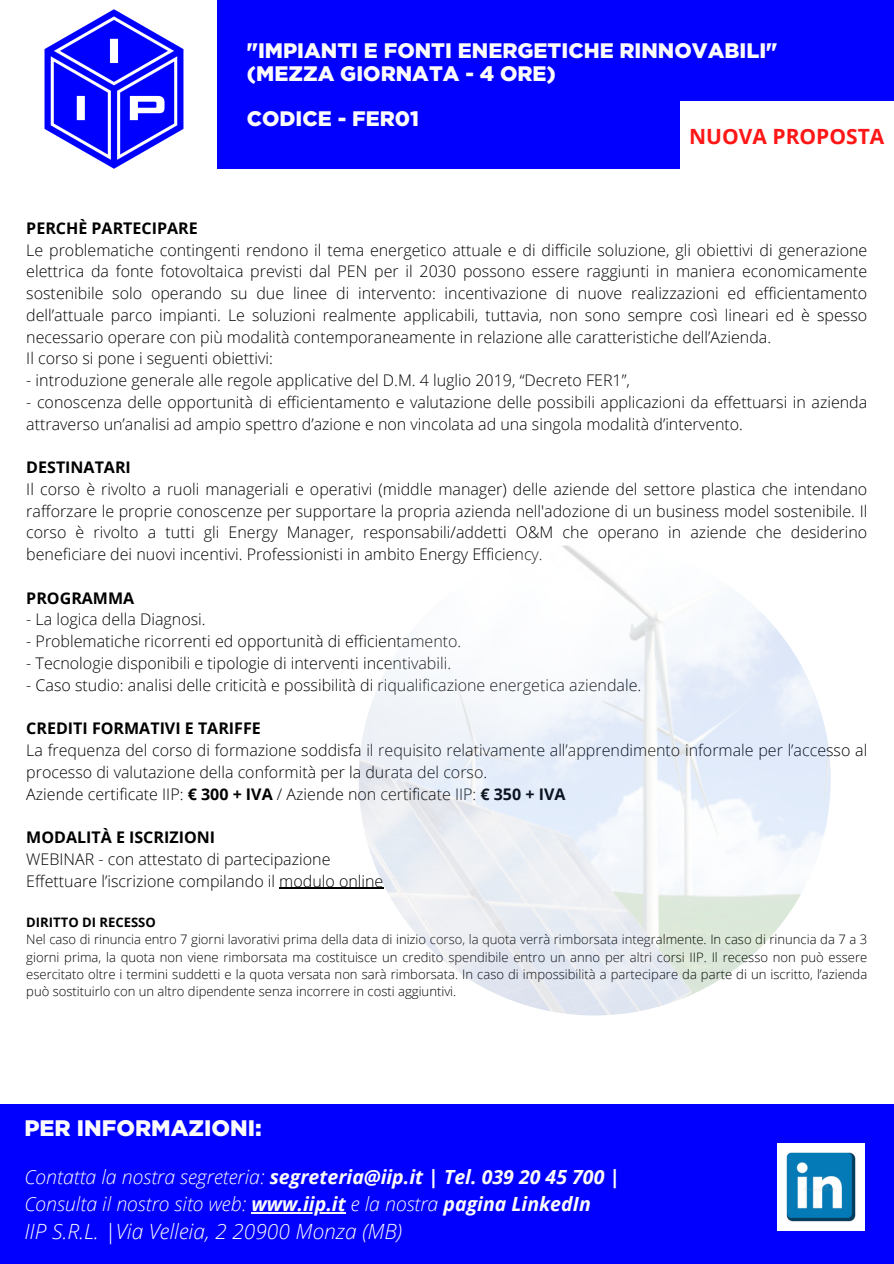
<style>
.page{position:relative;width:894px;height:1264px;background:#fff}
.page>*{position:absolute;margin:0;border:0;box-sizing:border-box;transform-origin:0 0}
.t1{font:900 22.5px "Gotham";color:#fcfbfb}
.t2{font:900 21px/22.5px "Gotham";color:#fcfbfb}
.t3{font:italic 300 21px "Open Sans";color:#fcfbfb}
.t4{font:700 21px "Open Sans";color:#ff1616}
.t5{font:italic 300 19.5px/27px "Open Sans";color:#fcfbfb}
.t6{font:300 16.05px/21.8px "Open Sans";color:#000}
.t7{font:700 16.05px "Open Sans";color:#000}
.t8{font:300 13.05px/17.4px "Open Sans";color:#000;text-align:justify}
.t9{font:700 13.05px "Open Sans";color:#000}
.s1{font-weight:700}
</style>
<div class="page">
<div style="left:217px;top:0;width:676px;height:169px;background:#0100ff"></div>
<div style="left:0;top:1103px;width:893px;height:160px;background:#0100ff"></div>
<hr style="left:279px;top:887px;width:104px;height:1px;background:#000">
<img style="left:358px;top:543px;width:472px;height:472px;border-radius:50%">
<div style="left:680px;top:101px;width:213px;height:72px;background:#fff"></div>
<img style="left:777px;top:1143px;width:87px;height:87px">
<hr style="left:251px;top:1212px;width:94px;height:1px;background:#fcfbfb">
<img style="left:44px;top:9px;width:140px;height:160px">
<h3 class="t2" style="left:247px;top:39px;width:532px">"IMPIANTI E FONTI ENERGETICHE RINNOVABILI" (MEZZA GIORNATA - 4 ORE)</h3>
<p class="t2" style="left:247px;top:106px;width:174px">CODICE - FER01</p>
<p class="t4" style="left:689px;top:121px;width:197px">NUOVA PROPOSTA</p>
<h1 class="t7" style="left:26px;top:217px;width:173px">PERCHÈ PARTECIPARE</h1>
<h1 class="t6" style="left:26px;top:238px;width:842px">Le problematiche contingenti rendono il tema energetico attuale e di difficile soluzione, gli obiettivi di generazione elettrica da fonte fotovoltaica previsti dal PEN per il 2030 possono essere raggiunti in maniera economicamente sostenibile solo operando su due linee di intervento: incentivazione di nuove realizzazioni ed efficientamento dell’attuale parco impianti. Le soluzioni realmente applicabili, tuttavia, non sono sempre così lineari ed è spesso necessario operare con più modalità contemporaneamente in relazione alle caratteristiche dell’Azienda.<br>Il corso si pone i seguenti obiettivi:</h1>
<h1 class="t6" style="left:26px;top:369px;width:605px">- introduzione generale alle regole applicative del D.M. 4 luglio 2019, “Decreto FER1”,</h1>
<h1 class="t6" style="left:26px;top:391px;width:842px">- conoscenza delle opportunità di efficientamento e valutazione delle possibili applicazioni da effettuarsi in azienda attraverso un’analisi ad ampio spettro d’azione e non vincolata ad una singola modalità d’intervento.</h1>
<h1 class="t7" style="left:26px;top:456px;width:106px">DESTINATARI</h1>
<p class="t6" style="left:26px;top:478px;width:842px;text-align:justify">Il corso è rivolto a ruoli manageriali e operativi (middle manager) delle aziende del settore plastica che intendano rafforzare le proprie conoscenze per supportare la propria azienda nell'adozione di un business model sostenibile. Il corso è rivolto a tutti gli Energy Manager, responsabili/addetti O&amp;M che operano in aziende che desiderino beneficiare dei nuovi incentivi. Professionisti in ambito Energy Efficiency.</p>
<p class="t7" style="left:26px;top:586px;width:109px">PROGRAMMA</p>
<p class="t6" style="left:26px;top:608px;width:181px">- La logica della Diagnosi.</p>
<p class="t6" style="left:26px;top:630px;width:436px">- Problematiche ricorrenti ed opportunità di efficientamento.</p>
<p class="t6" style="left:26px;top:652px;width:426px">- Tecnologie disponibili e tipologie di interventi incentivabili.</p>
<p class="t6" style="left:26px;top:673px;width:616px">- Caso studio: analisi delle criticità e possibilità di riqualificazione energetica aziendale.</p>
<h3 class="t6" style="left:26px;top:717px;width:842px"><span class="s1">CREDITI FORMATIVI E TARIFFE<br></span>La frequenza del corso di formazione soddisfa il requisito relativamente all’apprendimento informale per l’accesso al processo di valutazione della conformità per la durata del corso.</h3>
<p class="t6" style="left:26px;top:782px;width:540px">Aziende certificate IIP: <span class="s1">€ 300 + IVA</span> / Aziende non certificate IIP: <span class="s1">€ 350 + IVA</span></p>
<h3 class="t7" style="left:26px;top:826px;width:190px">MODALITÀ E ISCRIZIONI</h3>
<h3 class="t6" style="left:26px;top:847px;width:358px">WEBINAR - con attestato di partecipazione<br>Effettuare l’iscrizione compilando il modulo online</h3>
<h3 class="t9" style="left:26px;top:912px;width:131px">DIRITTO DI RECESSO</h3>
<p class="t8" style="left:26px;top:930px;width:842px">Nel caso di rinuncia entro 7 giorni lavorativi prima della data di inizio corso, la quota verrà rimborsata integralmente. In caso di rinuncia da 7 a 3 giorni prima, la quota non viene rimborsata ma costituisce un credito spendibile entro un anno per altri corsi IIP. Il recesso non può essere esercitato oltre i termini suddetti e la quota versata non sarà rimborsata. In caso di impossibilità a partecipare da parte di un iscritto, l’azienda può sostituirlo con un altro dipendente senza incorrere in costi aggiuntivi.</p>
<p class="t1" style="left:24px;top:1115px;width:239px">PER INFORMAZIONI:</p>
<p class="t5" style="left:24px;top:1162px;width:597px">Contatta la nostra segreteria: <span class="s1">segreteria@iip.it | Tel. 039 20 45 700 |<br></span>Consulta il nostro sito web: <span class="s1">www.iip.it</span> e la nostra <span class="s1">pagina LinkedIn</span></p>
<h1 class="t3" style="left:24px;top:1216px;width:379px">IIP S.R.L. |Via Velleia, 2 20900 Monza (MB)</h1>
</div>
